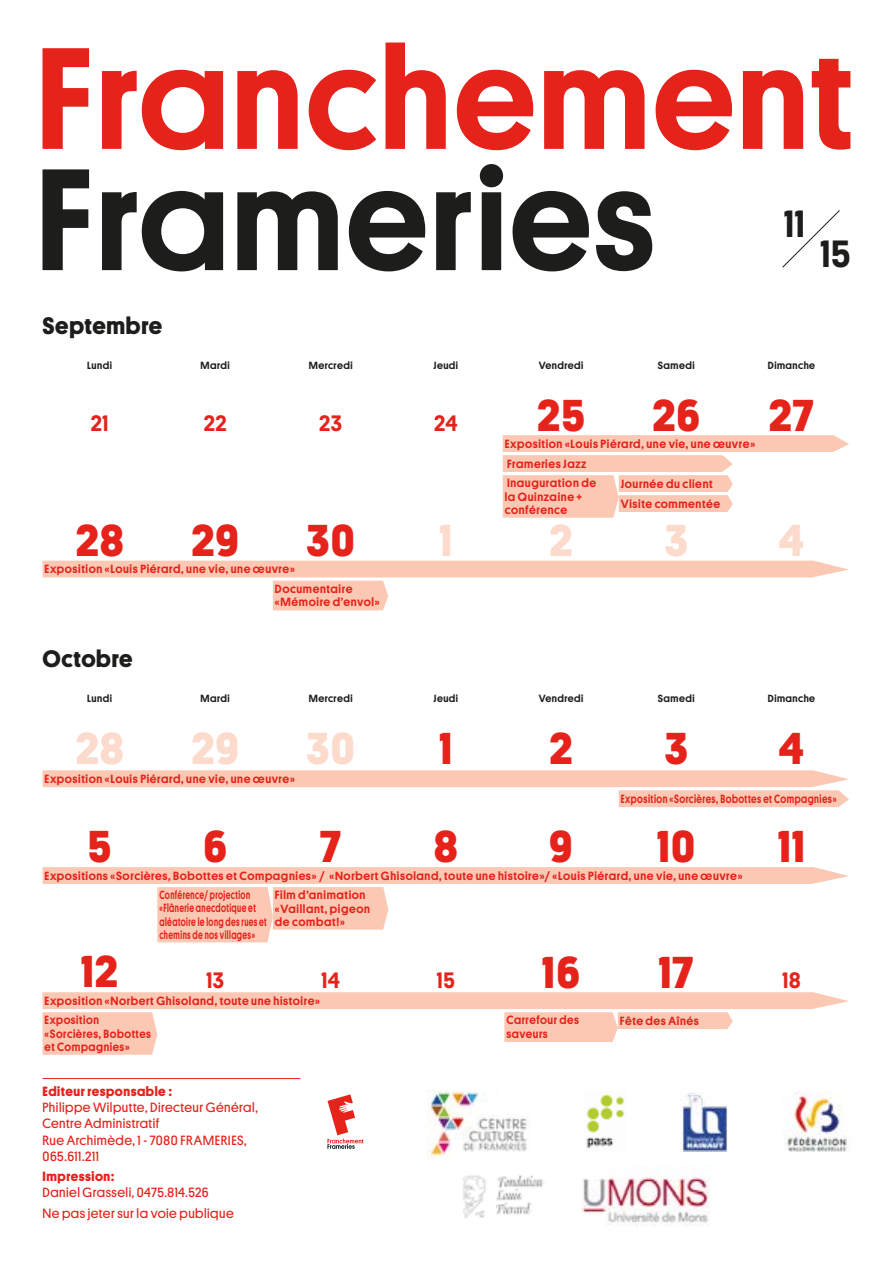
<style>
.page{position:relative;width:893px;height:1263px;background:#fff}
.page>*{position:absolute;margin:0;border:0;box-sizing:border-box;transform-origin:0 0}
.t1{font:700 45px "Platform";letter-spacing:.025em;color:#e5231b}
.t2{font:700 45px "Platform";color:#fcdbcd}
.t3{font:500 38.25px "Platform";color:#1d1d1b}
.t4{font:700 24px "Platform";letter-spacing:.025em;color:#1d1d1b}
.t5{font:500 22.5px "Platform";letter-spacing:.025em;color:#e5231b}
.t6{font:13.5px/16.2px "Platform";letter-spacing:.035em;color:#e5231b}
.t7{font:700 13.5px "Platform";letter-spacing:.04em;color:#e5231b}
.t8{font:500 12px/13.5px "Platform";letter-spacing:.05em;color:#e5231b}
.t9{font:500 12px/13.5px "Platform";letter-spacing:.05em;color:#e5231b;scale:.7 1}
.t10{font:500 12px "Platform";letter-spacing:.05em;color:#e5231b;scale:.81 1}
.t11{font:500 12px/13.5px "Platform";letter-spacing:.05em;color:#e5231b;scale:.94 1}
.t12{font:500 12px "Platform";letter-spacing:.05em;color:#e5231b;scale:.96 1}
.t13{font:500 10.5px "Platform";letter-spacing:.045em;color:#1d1d1b}
</style>
<div class="page">
<hr style="left:43px;top:1078px;width:257px;height:1px;background:#e5231b">
<svg style="left:43px;top:43px;width:807px;height:107px"></svg>
<svg style="left:43px;top:164px;width:609px;height:107px"></svg>
<svg style="left:782px;top:210px;width:58px;height:58px"></svg>
<svg style="left:327px;top:1094px;width:37px;height:55px"></svg>
<img style="left:682px;top:1093px;width:46px;height:59px">
<img style="left:785px;top:1091px;width:62px;height:61px">
<img style="left:427px;top:1091px;width:100px;height:66px">
<img style="left:586px;top:1094px;width:39px;height:54px">
<img style="left:581px;top:1166px;width:128px;height:60px">
<img style="left:463px;top:1175px;width:81px;height:44px">
<img style="left:496px;top:1189px;width:27px;height:13px">
<img style="left:496px;top:1202px;width:36px;height:15px">
<svg style="left:503px;top:435px;width:346px;height:83px"></svg>
<svg style="left:43px;top:561px;width:806px;height:49px"></svg>
<svg style="left:43px;top:770px;width:806px;height:37px"></svg>
<svg style="left:43px;top:867px;width:806px;height:75px"></svg>
<svg style="left:43px;top:992px;width:806px;height:63px"></svg>
<h3 class="t4" style="left:43px;top:309px;width:121px">Septembre</h3>
<h2 class="t3" style="left:784px;top:196px;width:22px">11</h2>
<h2 class="t3" style="left:820px;top:226px;width:32px">15</h2>
<p class="t13" style="left:87px;top:358px;width:26px">Lundi</p>
<p class="t13" style="left:201px;top:358px;width:31px">Mardi</p>
<p class="t13" style="left:309px;top:358px;width:45px">Mercredi</p>
<p class="t13" style="left:434px;top:358px;width:26px">Jeudi</p>
<p class="t13" style="left:539px;top:358px;width:46px">Vendredi</p>
<p class="t13" style="left:658px;top:358px;width:38px">Samedi</p>
<p class="t13" style="left:768px;top:358px;width:49px">Dimanche</p>
<h3 class="t5" style="left:91px;top:407px;width:19px">21</h3>
<h3 class="t5" style="left:204px;top:407px;width:24px">22</h3>
<h3 class="t5" style="left:319px;top:407px;width:24px">23</h3>
<h3 class="t5" style="left:434px;top:407px;width:25px">24</h3>
<h1 class="t1" style="left:537px;top:382px;width:49px">25</h1>
<h1 class="t1" style="left:652px;top:382px;width:49px">26</h1>
<h1 class="t1" style="left:769px;top:382px;width:47px">27</h1>
<p class="t8" style="left:505px;top:436px;width:252px">Exposition « Louis Piérard, une vie, une œuvre »</p>
<p class="t8" style="left:621px;top:476px;width:93px">Journée du client</p>
<p class="t8" style="left:507px;top:456px;width:81px">Frameries Jazz</p>
<p class="t8" style="left:505px;top:475px;width:93px">Inauguration de la Quinzaine + conférence</p>
<p class="t8" style="left:621px;top:496px;width:101px">Visite commentée</p>
<h1 class="t1" style="left:76px;top:508px;width:49px">28</h1>
<h1 class="t1" style="left:191px;top:508px;width:49px">29</h1>
<h1 class="t1" style="left:307px;top:508px;width:50px">30</h1>
<h1 class="t2" style="left:440px;top:508px;width:14px">1</h1>
<h1 class="t2" style="left:549px;top:508px;width:25px">2</h1>
<h1 class="t2" style="left:665px;top:508px;width:25px">3</h1>
<h1 class="t2" style="left:779px;top:508px;width:27px">4</h1>
<p class="t8" style="left:45px;top:562px;width:252px">Exposition « Louis Piérard, une vie, une œuvre »</p>
<h3 class="t4" style="left:43px;top:642px;width:92px">Octobre</h3>
<p class="t8" style="left:275px;top:581px;width:106px">Documentaire<br>« Mémoire d’envol »</p>
<p class="t13" style="left:87px;top:691px;width:26px">Lundi</p>
<p class="t13" style="left:201px;top:691px;width:31px">Mardi</p>
<p class="t13" style="left:309px;top:691px;width:45px">Mercredi</p>
<p class="t13" style="left:434px;top:691px;width:26px">Jeudi</p>
<p class="t13" style="left:539px;top:691px;width:46px">Vendredi</p>
<p class="t13" style="left:658px;top:691px;width:38px">Samedi</p>
<p class="t13" style="left:768px;top:691px;width:49px">Dimanche</p>
<h1 class="t2" style="left:76px;top:715px;width:49px">28</h1>
<h1 class="t2" style="left:191px;top:715px;width:49px">29</h1>
<h1 class="t2" style="left:307px;top:715px;width:50px">30</h1>
<h1 class="t1" style="left:440px;top:715px;width:14px">1</h1>
<h1 class="t1" style="left:550px;top:715px;width:25px">2</h1>
<h1 class="t1" style="left:665px;top:715px;width:25px">3</h1>
<h1 class="t1" style="left:779px;top:715px;width:27px">4</h1>
<p class="t8" style="left:45px;top:771px;width:252px">Exposition « Louis Piérard, une vie, une œuvre »</p>
<p class="t10" style="left:621px;top:790px;width:268px">Exposition « Sorcières, Bobottes et Compagnies »</p>
<h1 class="t1" style="left:88px;top:813px;width:25px">5</h1>
<h1 class="t1" style="left:203px;top:813px;width:25px">6</h1>
<h1 class="t1" style="left:320px;top:813px;width:23px">7</h1>
<h1 class="t1" style="left:434px;top:813px;width:25px">8</h1>
<h1 class="t1" style="left:549px;top:813px;width:25px">9</h1>
<h1 class="t1" style="left:657px;top:813px;width:40px">10</h1>
<h1 class="t1" style="left:778px;top:813px;width:28px">11</h1>
<p class="t8" style="left:45px;top:868px;width:699px">Expositions « Sorcières, Bobottes et Compagnies » / « Norbert Ghisoland, toute une histoire »/ « Louis Piérard, une vie, une œuvre »</p>
<h1 class="t1" style="left:81px;top:939px;width:38px">12</h1>
<p class="t9" style="left:159px;top:887px;width:155px">Conférence/ projection<br>« Flânerie anecdotique et aléatoire le long des rues et chemins de nos villages »</p>
<p class="t8" style="left:275px;top:887px;width:96px">Film d’animation « Vaillant, pigeon de combat ! »</p>
<h3 class="t5" style="left:206px;top:963px;width:19px">13</h3>
<h3 class="t5" style="left:322px;top:963px;width:20px">14</h3>
<h3 class="t5" style="left:437px;top:963px;width:19px">15</h3>
<p class="t8" style="left:45px;top:993px;width:277px">Exposition « Norbert Ghisoland, toute une histoire »</p>
<p class="t11" style="left:45px;top:1012px;width:115px">Exposition<br>« Sorcières, Bobottes et Compagnies »</p>
<p class="t7" style="left:43px;top:1081px;width:131px">Editeur responsable :</p>
<p class="t6" style="left:43px;top:1098px;width:217px">Philippe Wilputte, Directeur Général,<br>Centre Administratif<br>Rue Archimède, 1 - 7080 FRAMERIES,<br>065.611.211</p>
<p class="t7" style="left:43px;top:1167px;width:73px">Impression :</p>
<p class="t6" style="left:43px;top:1182px;width:193px;line-height:20.4px">Daniel Grasseli, 0475.814.526<br>Ne pas jeter sur la voie publique</p>
<h1 class="t1" style="left:542px;top:939px;width:39px">16</h1>
<h1 class="t1" style="left:659px;top:939px;width:37px">17</h1>
<p class="t12" style="left:506px;top:1011px;width:77px">Carrefour des</p>
<p class="t8" style="left:620px;top:1013px;width:80px">Fête des Aînés</p>
<p class="t12" style="left:506px;top:1025px;width:45px">saveurs</p>
<h3 class="t5" style="left:782px;top:963px;width:20px">18</h3>
</div>
